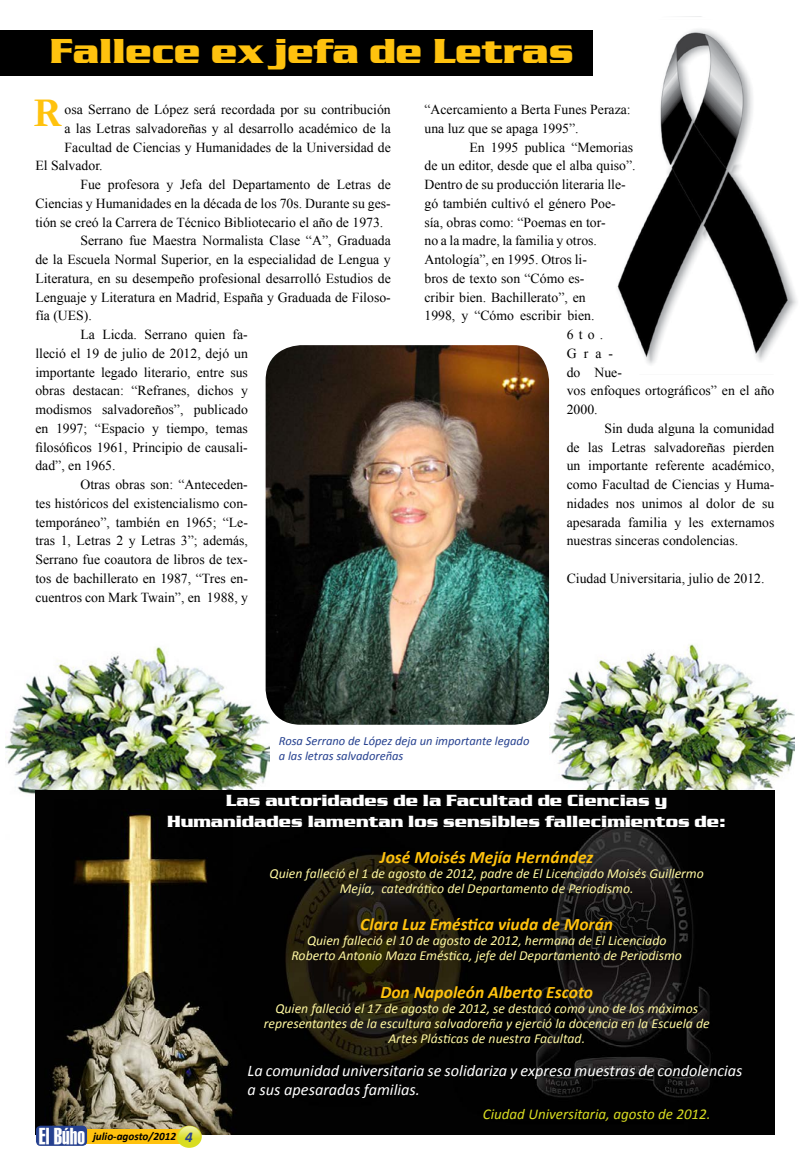
<style>
.page{position:relative;width:810px;height:1170px;background:#fff}
.page>*{position:absolute;margin:0;border:0;box-sizing:border-box;transform-origin:0 0}
.t1{font:700 41.25px "Garamond";color:#ffc20e}
.t2{font:700 37.5px "Enterprise";color:#ffc20e}
.t3{font:700 17.5px/21px "Enterprise";color:#fff;text-align:center}
.t4{font:italic 700 17.5px "Calibri";color:#ffc20e}
.t5{font:italic 16.25px/19.5px "Calibri";color:#fff}
.t6{font:italic 15px "Calibri";color:#d9dd22}
.t7{font:13.75px/18.8px "Times New Roman";color:#000}
.t8{font:italic 13.75px/15px "Calibri";color:#fff8a1;text-align:center}
.t9{font:italic 12.5px/15px "Calibri";color:#25408f}
.t10{font:italic 700 11.25px "Calibri";color:#000}
.s1{font-family:"Geneva Cmpr";font-weight:400;font-style:normal;font-size:22.5px;color:#fff}
.s2{font-size:15px;color:#25408f}
</style>
<div class="page">
<div style="left:1px;top:30px;width:592px;height:46px;background:#000"></div>
<img style="left:6px;top:638px;width:263px;height:156px">
<img style="left:549px;top:635px;width:246px;height:155px">
<img style="left:35px;top:790px;width:740px;height:345px">
<img style="left:266px;top:345px;width:283px;height:380px">
<img style="left:617px;top:16px;width:180px;height:349px">
<div style="left:78px;top:1129px;width:104px;height:15px;background:#ffc20e"></div>
<svg style="left:177px;top:1126px;width:25px;height:22px"></svg>
<svg style="left:179px;top:1126px;width:21px;height:21px"></svg>
<div style="left:36px;top:1126px;width:51px;height:20px;background:#25408f;border-radius:5px"></div>
<h2 class="t2" style="left:50px;top:27px;width:525px">Fallece ex jefa de Letras</h2>
<p class="t7" style="left:424px;top:100px;width:208px">“Acercamiento a Berta Funes Peraza: una luz que se apaga 1995”.</p>
<p class="t7" style="left:469px;top:137px;width:165px">En 1995 publica “Memorias</p>
<p class="t7" style="left:424px;top:156px;width:213px">de un editor, desde que el alba quiso”.</p>
<p class="t7" style="left:424px;top:175px;width:203px">Dentro de su producción literaria lle-</p>
<p class="t7" style="left:424px;top:194px;width:193px">gó también cultivó el género Poe-</p>
<p class="t7" style="left:424px;top:212px;width:183px">sía, obras como: “Poemas en tor-</p>
<p class="t7" style="left:424px;top:231px;width:174px">no a la madre, la familia y otros.</p>
<p class="t7" style="left:424px;top:250px;width:164px">Antología”, en 1995. Otros li-</p>
<p class="t7" style="left:424px;top:269px;width:161px">bros de texto son “Cómo es-</p>
<p class="t7" style="left:424px;top:287px;width:163px">cribir bien. Bachillerato”, en</p>
<p class="t7" style="left:424px;top:306px;width:172px">1998, y “Cómo escribir bien.</p>
<p class="t7" style="left:567px;top:325px;width:38px">6to.</p>
<p class="t7" style="left:567px;top:344px;width:48px">Gra-</p>
<p class="t7" style="left:567px;top:362px;width:57px">do Nue-</p>
<p class="t7" style="left:567px;top:381px;width:209px">vos enfoques ortográficos” en el año</p>
<p class="t7" style="left:567px;top:400px;width:32px">2000.</p>
<p class="t7" style="left:604px;top:419px;width:172px">Sin duda alguna la comunidad</p>
<p class="t7" style="left:567px;top:437px;width:209px">de las Letras salvadoreñas pierden</p>
<p class="t7" style="left:567px;top:456px;width:209px">un importante referente académico,</p>
<p class="t7" style="left:567px;top:475px;width:209px">como Facultad de Ciencias y Huma-</p>
<p class="t7" style="left:567px;top:494px;width:209px">nidades nos unimos al dolor de su</p>
<p class="t7" style="left:567px;top:512px;width:209px">apesarada familia y les externamos</p>
<p class="t7" style="left:567px;top:531px;width:173px">nuestras sinceras condolencias.</p>
<p class="t7" style="left:567px;top:569px;width:199px">Ciudad Universitaria, julio de 2012.</p>
<h1 class="t1" style="left:33px;top:85px;width:30px">R</h1>
<p class="t7" style="left:65px;top:100px;width:328px">osa Serrano de López será recordada por su contribución</p>
<p class="t7" style="left:65px;top:119px;width:328px">a las Letras salvadoreñas y al desarrollo académico de la</p>
<p class="t7" style="left:65px;top:137px;width:328px">Facultad de Ciencias y Humanidades de la Universidad de</p>
<p class="t7" style="left:35px;top:156px;width:69px">El Salvador.</p>
<p class="t7" style="left:80px;top:175px;width:312px">Fue profesora y Jefa del Departamento de Letras de</p>
<p class="t7" style="left:35px;top:194px;width:357px">Ciencias y Humanidades en la década de los 70s. Durante su ges-</p>
<p class="t7" style="left:35px;top:212px;width:349px">tión se creó la Carrera de Técnico Bibliotecario el año de 1973.</p>
<p class="t7" style="left:80px;top:231px;width:312px">Serrano fue Maestra Normalista Clase “A”, Graduada</p>
<p class="t7" style="left:35px;top:250px;width:357px">de la Escuela Normal Superior, en la especialidad de Lengua y</p>
<p class="t7" style="left:35px;top:269px;width:357px">Literatura, en su desempeño profesional desarrolló Estudios de</p>
<p class="t7" style="left:35px;top:287px;width:357px">Lenguaje y Literatura en Madrid, España y Graduada de Filoso-</p>
<p class="t7" style="left:35px;top:306px;width:58px">fía (UES).</p>
<p class="t7" style="left:80px;top:325px;width:169px">La Licda. Serrano quien fa-</p>
<p class="t7" style="left:35px;top:344px;width:214px">lleció el 19 de julio de 2012, dejó un</p>
<p class="t7" style="left:35px;top:362px;width:214px">importante legado literario, entre sus</p>
<p class="t7" style="left:35px;top:381px;width:214px">obras destacan: “Refranes, dichos y</p>
<p class="t7" style="left:35px;top:400px;width:214px">modismos salvadoreños”, publicado</p>
<p class="t7" style="left:35px;top:419px;width:214px">en 1997; “Espacio y tiempo, temas</p>
<p class="t7" style="left:35px;top:437px;width:214px">filosóficos 1961, Principio de causali-</p>
<p class="t7" style="left:35px;top:456px;width:82px">dad”, en 1965.</p>
<p class="t7" style="left:80px;top:475px;width:169px">Otras obras son: “Anteceden-</p>
<p class="t7" style="left:35px;top:494px;width:214px">tes históricos del existencialismo con-</p>
<p class="t7" style="left:35px;top:512px;width:214px">temporáneo”, también en 1965; “Le-</p>
<p class="t7" style="left:35px;top:531px;width:214px">tras 1, Letras 2 y Letras 3”; además,</p>
<p class="t7" style="left:35px;top:550px;width:214px">Serrano fue coautora de libros de tex-</p>
<p class="t7" style="left:35px;top:569px;width:214px">tos de bachillerato en 1987, “Tres en-</p>
<p class="t7" style="left:35px;top:588px;width:214px">cuentros con Mark Twain”, en 1988, y</p>
<p class="t9" style="left:279px;top:733px;width:252px">Rosa Serrano de López deja un importante legado a las letras salvadoreñas</p>
<p class="t3" style="left:167px;top:789px;width:560px">Las autoridades de la Facultad de Ciencias y<br>Humanidades lamentan los sensibles fallecimientos de:</p>
<p class="t4" style="left:380px;top:846px;width:215px">José Moisés Mejía Hernández</p>
<p class="t8" style="left:270px;top:865px;width:436px">Quien falleció el 1 de agosto de 2012, padre de El Licenciado Moisés Guillermo<br>Mejía, catedrático del Departamento de Periodismo.</p>
<p class="t4" style="left:360px;top:914px;width:254px">Clara Luz Eméstica viuda de Morán</p>
<p class="t8" style="left:291px;top:933px;width:392px">Quien falleció el 10 de agosto de 2012, hermana de El Licenciado<br>Roberto Antonio Maza Eméstica, jefe del Departamento de Periodismo</p>
<p class="t4" style="left:380px;top:981px;width:214px">Don Napoleón Alberto Escoto</p>
<p class="t8" style="left:264px;top:1000px;width:447px">Quien falleció el 17 de agosto de 2012, se destacó como uno de los máximos representantes de la escultura salvadoreña y ejerció la docencia en la Escuela de<br>Artes Plásticas de nuestra Facultad.</p>
<p class="t5" style="left:248px;top:1060px;width:497px">La comunidad universitaria se solidariza y expresa muestras de condolencias a sus apesaradas familias.</p>
<p class="t10" style="left:39px;top:1129px;width:155px"><span class="s1">El Búho</span> julio-agosto/2012 <span class="s2">4</span></p>
<p class="t6" style="left:483px;top:1105px;width:229px">Ciudad Universitaria, agosto de 2012.</p>
</div>
